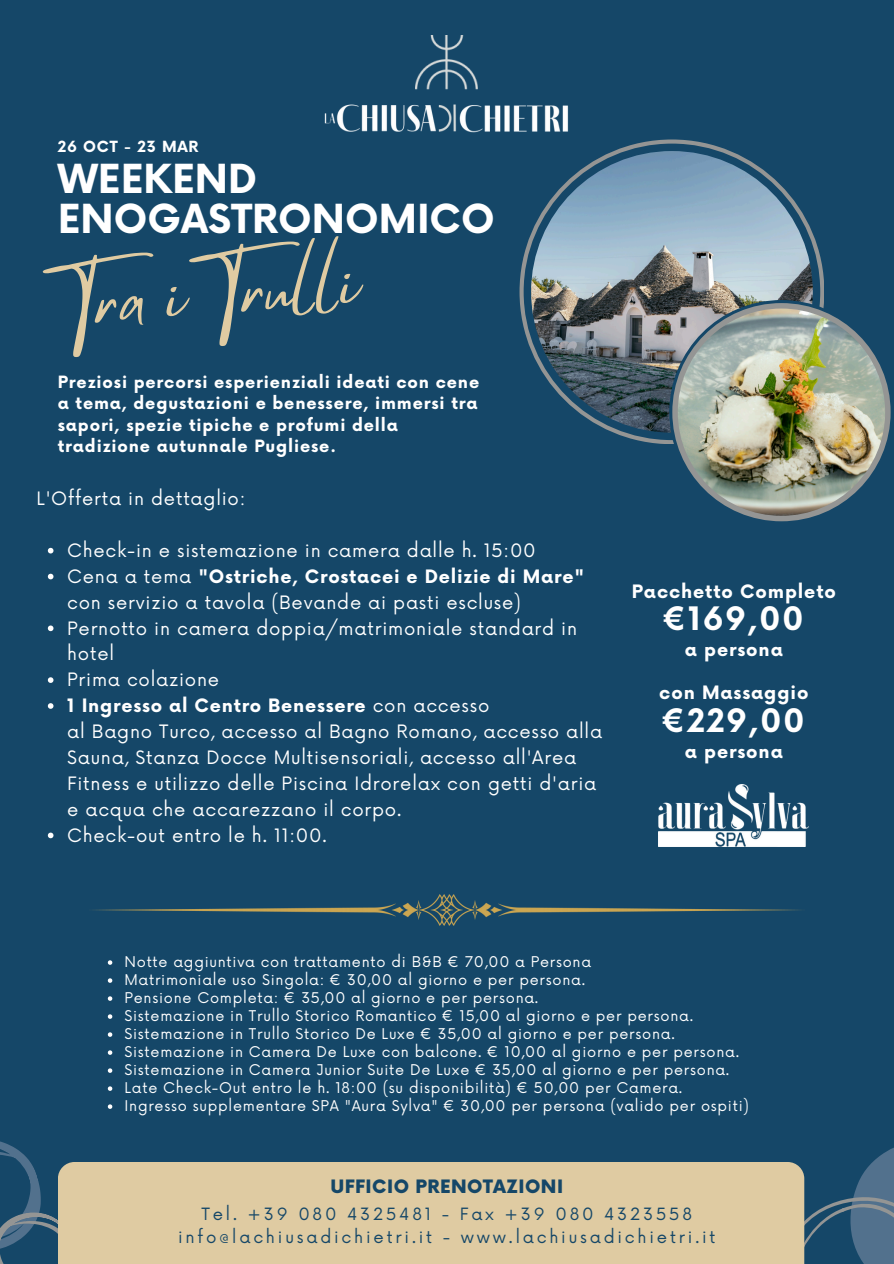
<style>
.page{position:relative;width:894px;height:1264px;background:#fff}
.page>*{position:absolute;margin:0;border:0;box-sizing:border-box;transform-origin:0 0}
.t1{font:67.5px "Mistrully";color:#dfcba2}
.t2{font:700 39px/39.3px "Now";color:#fff}
.t3{font:700 31.5px "Now";letter-spacing:.05em;color:#fff}
.t4{font:18px/25.8px "Now";letter-spacing:.045em;color:#fff}
.t5{font:700 18px "Now";letter-spacing:.05em;color:#fff}
.t6{font:900 18px "Now";letter-spacing:.025em;color:#154768}
.t7{font:700 16.5px/21.3px "Now";letter-spacing:.05em;color:#fff}
.t8{font:16.5px/22.5px "Now";letter-spacing:.17em;color:#154768;text-align:center}
.t9{font:700 15px "Now";letter-spacing:.05em;color:#fff}
.t10{font:14.4px/18px "Now";letter-spacing:.05em;color:#fff}
.s1{font-weight:700}
</style>
<div class="page">
<div style="left:0;top:0;width:893px;height:1263px;background:#154768"></div>
<svg style="left:519px;top:139px;width:305px;height:305px;background:#848b8e"></svg>
<div style="left:523px;top:144px;width:297px;height:296px;background:#154768;border-radius:50%"></div>
<img style="left:531px;top:151px;width:281px;height:281px;border-radius:50%">
<svg style="left:669px;top:300px;width:224px;height:224px"></svg>
<div style="left:672px;top:303px;width:218px;height:218px;background:#949594;border-radius:50%"></div>
<img style="left:677px;top:308px;width:207px;height:208px;border-radius:50%">
<svg style="left:804px;top:1148px;width:89px;height:115px"></svg>
<svg style="left:0;top:1141px;width:58px;height:122px"></svg>
<div style="left:58px;top:1162px;width:746px;height:101px;background:#dfcba2"></div>
<img style="left:324px;top:104px;width:245px;height:29px">
<img style="left:415px;top:35px;width:62px;height:54px">
<img style="left:95px;top:894px;width:704px;height:31px">
<img style="left:658px;top:785px;width:150px;height:61px">
<svg style="left:48px;top:548px;width:5px;height:5px"></svg>
<svg style="left:48px;top:573px;width:5px;height:6px"></svg>
<svg style="left:48px;top:625px;width:5px;height:6px"></svg>
<svg style="left:48px;top:677px;width:5px;height:6px"></svg>
<svg style="left:48px;top:703px;width:5px;height:5px"></svg>
<svg style="left:48px;top:832px;width:5px;height:6px"></svg>
<svg style="left:108px;top:960px;width:4px;height:4px"></svg>
<svg style="left:108px;top:978px;width:4px;height:4px"></svg>
<svg style="left:108px;top:996px;width:4px;height:4px"></svg>
<svg style="left:108px;top:1014px;width:4px;height:4px"></svg>
<svg style="left:108px;top:1032px;width:4px;height:4px"></svg>
<svg style="left:108px;top:1050px;width:4px;height:4px"></svg>
<svg style="left:108px;top:1068px;width:4px;height:4px"></svg>
<svg style="left:108px;top:1086px;width:4px;height:4px"></svg>
<svg style="left:108px;top:1104px;width:4px;height:4px"></svg>
<p class="t9" style="left:58px;top:139px;width:142px">26 OCT - 23 MAR</p>
<h2 class="t2" style="left:58px;top:162px;width:438px">WEEKEND<br>ENOGASTRONOMICO</h2>
<h1 class="t1" style="left:57px;top:250px;width:301px;rotate:-4deg">Tra i Trulli</h1>
<p class="t7" style="left:58px;top:372px;width:423px">Preziosi percorsi esperienziali ideati con cene a tema, degustazioni e benessere, immersi tra sapori, spezie tipiche e profumi della tradizione autunnale Pugliese.</p>
<p class="t4" style="left:37px;top:486px;width:210px">L'Offerta in dettaglio:</p>
<p class="t4" style="left:67px;top:538px;width:536px">Check-in e sistemazione in camera dalle h. 15:00<br>Cena a tema <span class="s1">"Ostriche, Crostacei e Delizie di Mare" </span>con servizio a tavola (Bevande ai pasti escluse)<br>Pernotto in camera doppia/matrimoniale standard in hotel<br>Prima colazione<br><span class="s1">1 Ingresso al Centro Benessere</span> con accesso<br>al Bagno Turco, accesso al Bagno Romano, accesso alla Sauna, Stanza Docce Multisensoriali, accesso all'Area Fitness e utilizzo delle Piscina Idrorelax con getti d'aria e acqua che accarezzano il corpo.<br>Check-out entro le h. 11:00.</p>
<p class="t5" style="left:631px;top:581px;width:205px">Pacchetto Completo</p>
<h3 class="t3" style="left:663px;top:602px;width:142px">€169,00</h3>
<p class="t5" style="left:684px;top:640px;width:99px">a persona</p>
<p class="t5" style="left:659px;top:683px;width:151px">con Massaggio</p>
<h3 class="t3" style="left:662px;top:703px;width:144px">€229,00</h3>
<p class="t5" style="left:684px;top:741px;width:99px">a persona</p>
<p class="t10" style="left:124px;top:953px;width:625px">Notte aggiuntiva con trattamento di B&amp;B € 70,00 a Persona<br>Matrimoniale uso Singola: € 30,00 al giorno e per persona.<br>Pensione Completa: € 35,00 al giorno e per persona.<br>Sistemazione in Trullo Storico Romantico € 15,00 al giorno e per persona.<br>Sistemazione in Trullo Storico De Luxe € 35,00 al giorno e per persona.<br>Sistemazione in Camera De Luxe con balcone. € 10,00 al giorno e per persona.<br>Sistemazione in Camera Junior Suite De Luxe € 35,00 al giorno e per persona.<br>Late Check-Out entro le h. 18:00 (su disponibilità) € 50,00 per Camera.<br>Ingresso supplementare SPA "Aura Sylva" € 30,00 per persona (valido per ospiti)</p>
<p class="t6" style="left:330px;top:1177px;width:234px">UFFICIO PRENOTAZIONI</p>
<p class="t8" style="left:178px;top:1203px;width:538px">Tel. +39 080 4325481 - Fax +39 080 4323558 info@lachiusadichietri.it - www.lachiusadichietri.it</p>
</div>
